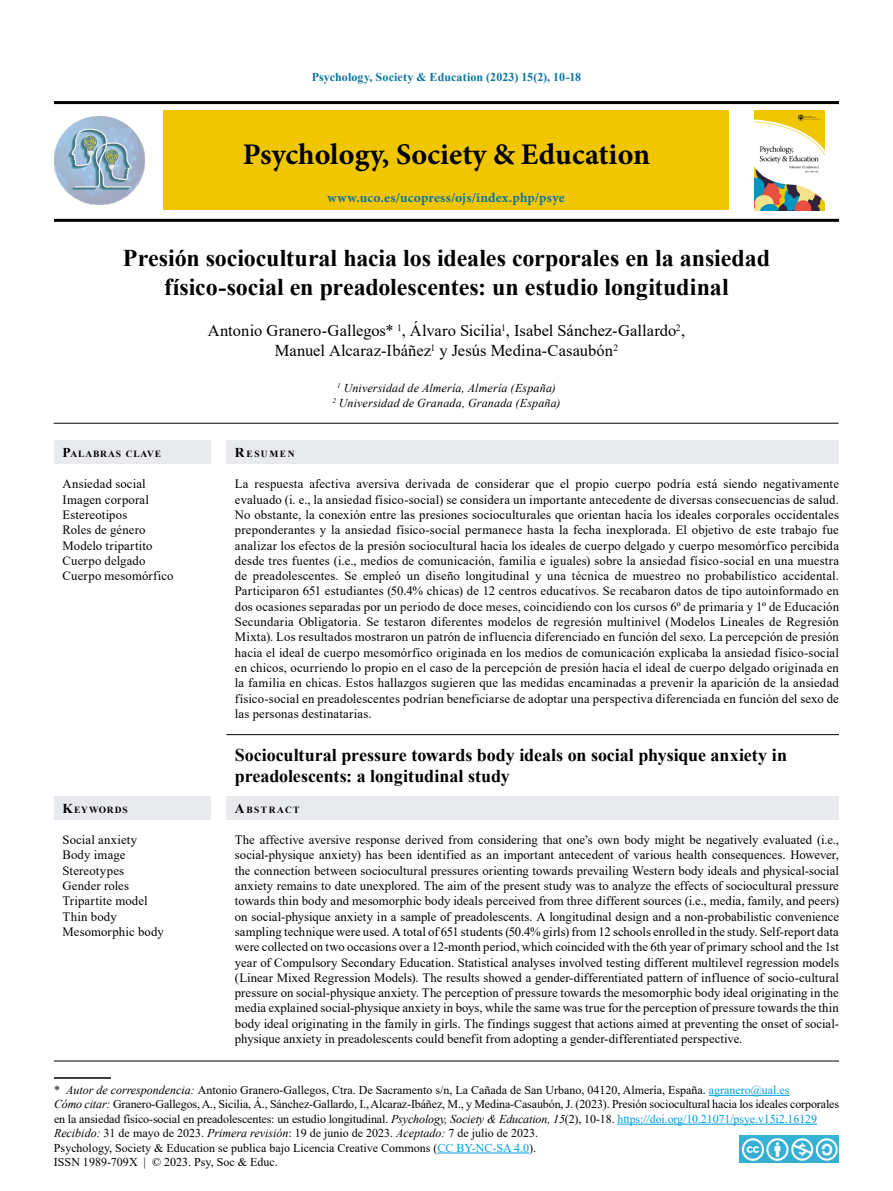
<style>
.page{position:relative;width:893px;height:1191px;background:#fff}
.page>*{position:absolute;margin:0;border:0;box-sizing:border-box;transform-origin:0 0}
.t1{font:700 30px "Minion Pro";letter-spacing:.005em;color:#000}
.t2{font:700 24px/28.8px "Times New Roman";letter-spacing:-.005em;color:#000;text-align:center}
.t3{font:700 18px/21.6px "Times New Roman";letter-spacing:-.005em;color:#000}
.t4{font:16.5px/19.8px "Times New Roman";color:#000;text-align:center}
.t5{font:700 13.5px "Minion Pro";letter-spacing:.015em;color:#0d74a1}
.t6{font:12.75px/15.3px "Times New Roman";letter-spacing:.01em;color:#000;text-align:justify}
.t7{font:12px/14.4px "Times New Roman";letter-spacing:-.005em;color:#000}
.t8{font:italic 12px/14.4px "Times New Roman";letter-spacing:.015em;color:#000;text-align:center}
.t9{font:700 12px "Times New Roman";letter-spacing:.01em;color:#0d74a1}
.t10{font:700 9.45px "Times New Roman";letter-spacing:.105em;color:#000}
.t11{font:700 9.45px "Times New Roman";letter-spacing:.075em;color:#000}
.t12{font:700 9.45px "Times New Roman";letter-spacing:.155em;color:#000}
.s1{font-size:13.5px}
.s2{font-style:italic}
.s3{color:#009fe3}
</style>
<div class="page">
<div style="left:164px;top:111px;width:565px;height:99px;background:#f0c600"></div>
<hr style="left:54px;top:219px;width:785px;height:3px;background:#000">
<hr style="left:54px;top:101px;width:785px;height:3px;background:#000">
<img style="left:54px;top:116px;width:91px;height:89px">
<hr style="left:54px;top:423px;width:784px;height:1px;background:#000">
<img style="left:754px;top:111px;width:71px;height:99px">
<hr style="left:54px;top:1060px;width:785px;height:1px;background:#000">
<hr style="left:226px;top:734px;width:613px;height:1px;background:#000">
<div style="left:54px;top:441px;width:156px;height:23px;background:#e8eaed"></div>
<div style="left:226px;top:441px;width:613px;height:23px;background:#e8eaed"></div>
<div style="left:54px;top:796px;width:156px;height:24px;background:#e8eaed"></div>
<div style="left:226px;top:796px;width:613px;height:24px;background:#e8eaed"></div>
<hr style="left:709px;top:1095px;width:80px;height:1px;background:#009fe3">
<hr style="left:617px;top:1123px;width:200px;height:1px;background:#009fe3">
<hr style="left:437px;top:1152px;width:92px;height:1px;background:#009fe3">
<img style="left:739px;top:1135px;width:100px;height:27px">
<hr style="left:54px;top:1077px;width:57px;height:1px;background:#000">
<p class="t9" style="left:312px;top:69px;width:271px">Psychology, Society &amp; Education (2023) 15(2), 10-18</p>
<h1 class="t1" style="left:243px;top:133px;width:409px">Psychology, Society &amp; Education</h1>
<p class="t5" style="left:328px;top:188px;width:238px">www.uco.es/ucopress/ojs/index.php/psye</p>
<h2 class="t2" style="left:123px;top:243px;width:648px">Presión sociocultural hacia los ideales corporales en la ansiedad físico-social en preadolescentes: un estudio longitudinal</h2>
<p class="t4" style="left:208px;top:320px;width:479px">Antonio Granero-Gallegos* <sup>1</sup>, Álvaro Sicilia<sup>1</sup>, Isabel Sánchez-Gallardo<sup>2</sup>,<br>Manuel Alcaraz-Ibáñez<sup>1</sup> y Jesús Medina-Casaubón<sup>2</sup></p>
<p class="t8" style="left:332px;top:381px;width:230px"><sup>1</sup> Universidad de Almería, Almería (España)<br><sup>2</sup> Universidad de Granada, Granada (España)</p>
<p class="t10" style="left:63px;top:447px;width:100px"><span class="s1">P</span>ALABRAS CLAVE</p>
<p class="t10" style="left:235px;top:447px;width:61px"><span class="s1">R</span>ESUMEN</p>
<p class="t6" style="left:63px;top:476px;width:113px;text-align:left">Ansiedad social<br>Imagen corporal<br>Estereotipos<br>Roles de género<br>Modelo tripartito<br>Cuerpo delgado<br>Cuerpo mesomórfico</p>
<p class="t6" style="left:235px;top:476px;width:606px">La respuesta afectiva aversiva derivada de considerar que el propio cuerpo podría está siendo negativamente evaluado (i. e., la ansiedad físico-social) se considera un importante antecedente de diversas consecuencias de salud.<br>No obstante, la conexión entre las presiones socioculturales que orientan hacia los ideales corporales occidentales preponderantes y la ansiedad físico-social permanece hasta la fecha inexplorada. El objetivo de este trabajo fue analizar los efectos de la presión sociocultural hacia los ideales de cuerpo delgado y cuerpo mesomórfico percibida desde tres fuentes (i.e., medios de comunicación, familia e iguales) sobre la ansiedad físico-social en una muestra de preadolescentes. Se empleó un diseño longitudinal y una técnica de muestreo no probabilístico accidental.<br>Participaron 651 estudiantes (50.4% chicas) de 12 centros educativos. Se recabaron datos de tipo autoinformado en dos ocasiones separadas por un periodo de doce meses, coincidiendo con los cursos 6º de primaria y 1º de Educación Secundaria Obligatoria. Se testaron diferentes modelos de regresión multinivel (Modelos Lineales de Regresión Mixta). Los resultados mostraron un patrón de influencia diferenciado en función del sexo. La percepción de presión hacia el ideal de cuerpo mesomórfico originada en los medios de comunicación explicaba la ansiedad físico-social en chicos, ocurriendo lo propio en el caso de la percepción de presión hacia el ideal de cuerpo delgado originada en la familia en chicas. Estos hallazgos sugieren que las medidas encaminadas a prevenir la aparición de la ansiedad físico-social en preadolescentes podrían beneficiarse de adoptar una perspectiva diferenciada en función del sexo de las personas destinatarias.</p>
<h3 class="t3" style="left:235px;top:743px;width:554px">Sociocultural pressure towards body ideals on social physique anxiety in preadolescents: a longitudinal study</h3>
<p class="t11" style="left:63px;top:803px;width:67px"><span class="s1">K</span>EYWORDS</p>
<p class="t12" style="left:235px;top:803px;width:66px"><span class="s1">A</span>BSTRACT</p>
<p class="t6" style="left:63px;top:831px;width:103px;text-align:left">Social anxiety<br>Body image<br>Stereotypes<br>Gender roles<br>Tripartite model<br>Thin body<br>Mesomorphic body</p>
<p class="t6" style="left:235px;top:831px;width:606px">The affective aversive response derived from considering that one’s own body might be negatively evaluated (i.e., social-physique anxiety) has been identified as an important antecedent of various health consequences. However, the connection between sociocultural pressures orienting towards prevailing Western body ideals and physical-social anxiety remains to date unexplored. The aim of the present study was to analyze the effects of sociocultural pressure towards thin body and mesomorphic body ideals perceived from three different sources (i.e., media, family, and peers) on social-physique anxiety in a sample of preadolescents. A longitudinal design and a non-probabilistic convenience sampling technique were used. A total of 651 students (50.4% girls) from 12 schools enrolled in the study. Self-report data were collected on two occasions over a 12-month period, which coincided with the 6th year of primary school and the 1st year of Compulsory Secondary Education. Statistical analyses involved testing different multilevel regression models (Linear Mixed Regression Models). The results showed a gender-differentiated pattern of influence of socio-cultural pressure on social-physique anxiety. The perception of pressure towards the mesomorphic body ideal originating in the media explained social-physique anxiety in boys, while the same was true for the perception of pressure towards the thin body ideal originating in the family in girls. The findings suggest that actions aimed at preventing the onset of social&shy;physique anxiety in preadolescents could benefit from adopting a gender-differentiated perspective.</p>
<p class="t7" style="left:54px;top:1082px;width:787px">* <span class="s2">Autor de correspondencia:</span> Antonio Granero-Gallegos, Ctra. De Sacramento s/n, La Cañada de San Urbano, 04120, Almería, España. <span class="s3">agranero@ual.es<br></span><span class="s2">Cómo citar:</span> Granero-Gallegos, A., Sicilia, Á., Sánchez-Gallardo, I., Alcaraz-Ibáñez, M., y Medina-Casaubón, J. (2023). Presión sociocultural hacia los ideales corporales en la ansiedad físico-social en preadolescentes: un estudio longitudinal. <span class="s2">Psychology, Society &amp; Education, 15</span>(2), 10-18. <span class="s3">https://doi.org/10.21071/psye.v15i2.16129<br></span><span class="s2">Recibido:</span> 31 de mayo de 2023. <span class="s2">Primera revisión</span>: 19 de junio de 2023. <span class="s2">Aceptado:</span> 7 de julio de 2023.<br>Psychology, Society &amp; Education se publica bajo Licencia Creative Commons (<span class="s3">CC BY-NC-SA 4.0</span>).<br>ISSN 1989-709X | © 2023. Psy, Soc &amp; Educ.</p>
</div>
